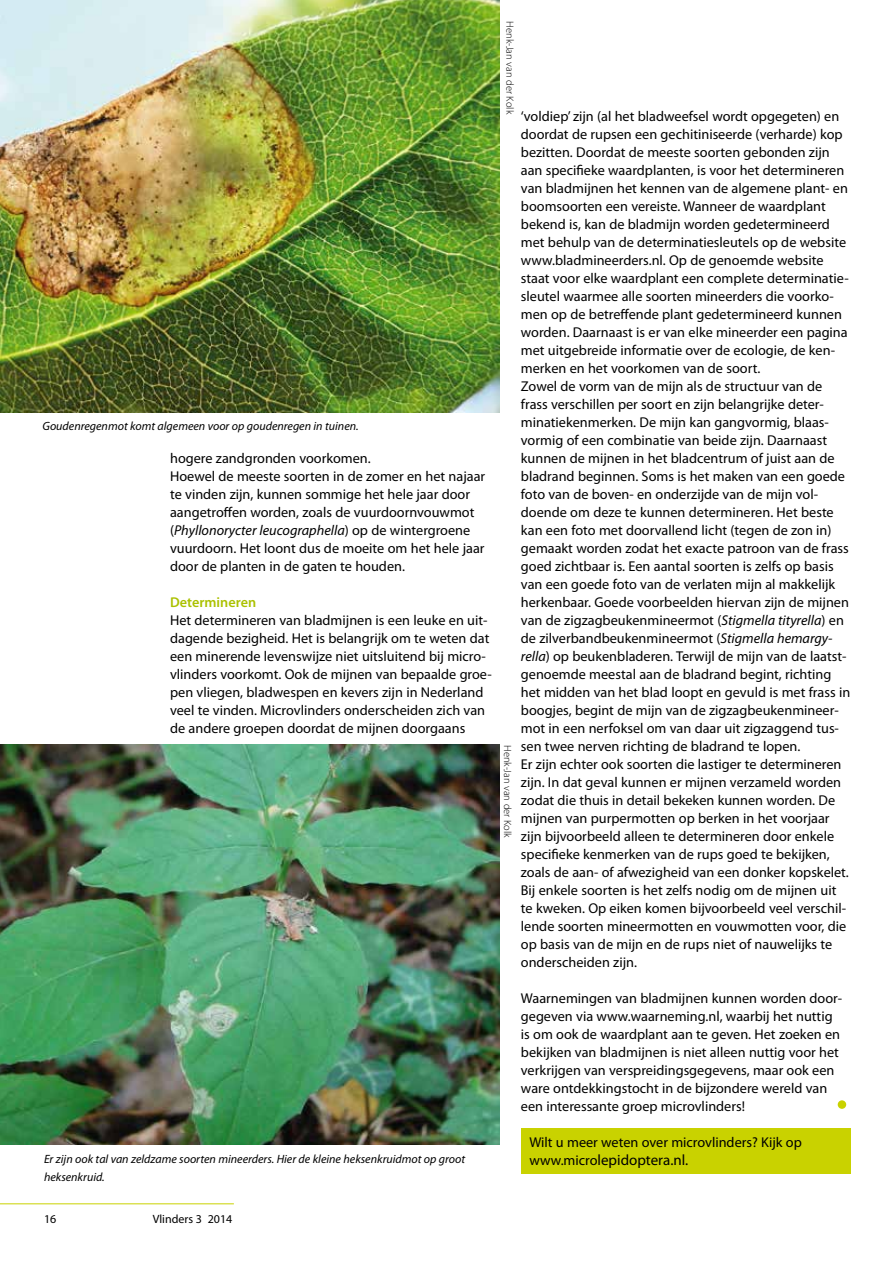
<style>
.page{position:relative;width:893px;height:1263px;background:#fff}
.page>*{position:absolute;margin:0;border:0;box-sizing:border-box;transform-origin:0 0}
.t1{font:15px "Myriad Pro";color:#000}
.t2{font:14.25px/18px "Myriad Pro";color:#000}
.t3{font:600 14.25px "Myriad Pro";color:#abc100}
.t4{font:italic 12px/18px "Myriad Pro";color:#000}
.t5{font:12px "Myriad Pro";color:#000}
.t6{font:300 10.5px "Myriad Pro";color:#000}
.s1{font-style:italic}
.s2{font-size:14.25px}
</style>
<div class="page">
<hr style="left:0;top:1203px;width:234px;height:1px;background:#c9d200">
<img style="left:0;top:745px;width:500px;height:399px">
<img style="left:0;top:0;width:500px;height:412px">
<div style="left:838px;top:1100px;width:8px;height:9px;background:#c9d200;border-radius:50%"></div>
<div style="left:521px;top:1128px;width:329px;height:45px;background:#c9d200"></div>
<p class="t4" style="left:43px;top:417px;width:318px">Goudenregenmot komt algemeen voor op goudenregen in tuinen.</p>
<p class="t2" style="left:170px;top:449px;width:317px">hogere zandgronden voorkomen.<br>Hoewel de meeste soorten in de zomer en het najaar te vinden zijn, kunnen sommige het hele jaar door aangetroffen worden, zoals de vuurdoornvouwmot (<span class="s1">Phyllonorycter leucographella</span>) op de wintergroene vuurdoorn. Het loont dus de moeite om het hele jaar door de planten in de gaten te houden.</p>
<p class="t3" style="left:170px;top:593px;width:88px">Determineren</p>
<p class="t2" style="left:170px;top:611px;width:323px">Het determineren van bladmijnen is een leuke en uit&shy;dagende bezigheid. Het is belangrijk om te weten dat een minerende levenswijze niet uitsluitend bij micro&shy;vlinders voorkomt. Ook de mijnen van bepaalde groe&shy;pen vliegen, bladwespen en kevers zijn in Nederland veel te vinden. Microvlinders onderscheiden zich van de andere groepen doordat de mijnen doorgaans</p>
<p class="t4" style="left:44px;top:1150px;width:423px">Er zijn ook tal van zeldzame soorten mineerders. Hier de kleine heksenkruidmot op groot heksenkruid.</p>
<p class="t6" style="left:516px;top:21px;width:94px;rotate:90deg">Henk-Jan van der Kolk</p>
<p class="t2" style="left:521px;top:107px;width:331px">‘voldiep’ zijn (al het bladweefsel wordt opgegeten) en doordat de rupsen een gechitiniseerde (verharde) kop bezitten. Doordat de meeste soorten gebonden zijn aan specifieke waardplanten, is voor het determineren van bladmijnen het kennen van de algemene plant- en boomsoorten een vereiste. Wanneer de waardplant bekend is, kan de bladmijn worden gedetermineerd met behulp van de determinatiesleutels op de website www.bladmineerders.nl. Op de genoemde website staat voor elke waardplant een complete determinatie&shy;sleutel waarmee alle soorten mineerders die voorko&shy;men op de betreffende plant gedetermineerd kunnen worden. Daarnaast is er van elke mineerder een pagina met uitgebreide informatie over de ecologie, de ken&shy;merken en het voorkomen van de soort.<br>Zowel de vorm van de mijn als de structuur van de frass verschillen per soort en zijn belangrijke deter&shy;minatiekenmerken. De mijn kan gangvormig, blaas&shy;vormig of een combinatie van beide zijn. Daarnaast kunnen de mijnen in het bladcentrum of juist aan de bladrand beginnen. Soms is het maken van een goede foto van de boven- en onderzijde van de mijn vol&shy;doende om deze te kunnen determineren. Het beste kan een foto met doorvallend licht (tegen de zon in) gemaakt worden zodat het exacte patroon van de frass goed zichtbaar is. Een aantal soorten is zelfs op basis van een goede foto van de verlaten mijn al makkelijk herkenbaar. Goede voorbeelden hiervan zijn de mijnen van de zigzagbeukenmineermot (<span class="s1">Stigmella tityrella</span>) en de zilverbandbeukenmineermot (<span class="s1">Stigmella hemargy&shy;rella</span>) op beukenbladeren. Terwijl de mijn van de laatst&shy;genoemde meestal aan de bladrand begint, richting het midden van het blad loopt en gevuld is met frass in boogjes, begint de mijn van de zigzagbeukenmineer&shy;mot in een nerfoksel om van daar uit zigzaggend tus&shy;sen twee nerven richting de bladrand te lopen.<br>Er zijn echter ook soorten die lastiger te determineren zijn. In dat geval kunnen er mijnen verzameld worden zodat die thuis in detail bekeken kunnen worden. De mijnen van purpermotten op berken in het voorjaar zijn bijvoorbeeld alleen te determineren door enkele specifieke kenmerken van de rups goed te bekijken, zoals de aan- of afwezigheid van een donker kopskelet.<br>Bij enkele soorten is het zelfs nodig om de mijnen uit te kweken. Op eiken komen bijvoorbeeld veel verschil&shy;lende soorten mineermotten en vouwmotten voor, die op basis van de mijn en de rups niet of nauwelijks te onderscheiden zijn.</p>
<p class="t2" style="left:521px;top:989px;width:323px">Waarnemingen van bladmijnen kunnen worden door&shy;gegeven via www.waarneming.nl, waarbij het nuttig is om ook de waardplant aan te geven. Het zoeken en bekijken van bladmijnen is niet alleen nuttig voor het verkrijgen van verspreidingsgegevens, maar ook een ware ontdekkingstocht in de bijzondere wereld van een interessante groep microvlinders!</p>
<p class="t6" style="left:513px;top:745px;width:94px;rotate:90deg">Henk-Jan van der Kolk</p>
<p class="t2" style="left:529px;top:1133px;width:274px">Wilt u meer weten over microvlinders? Kijk op</p>
<p class="t1" style="left:529px;top:1151px;width:160px"><span class="s2">www.micro</span>lepidoptera.nl.</p>
<p class="t5" style="left:44px;top:1211px;width:14px">16</p>
<p class="t5" style="left:153px;top:1211px;width:81px">Vlinders 3 2014</p>
</div>
